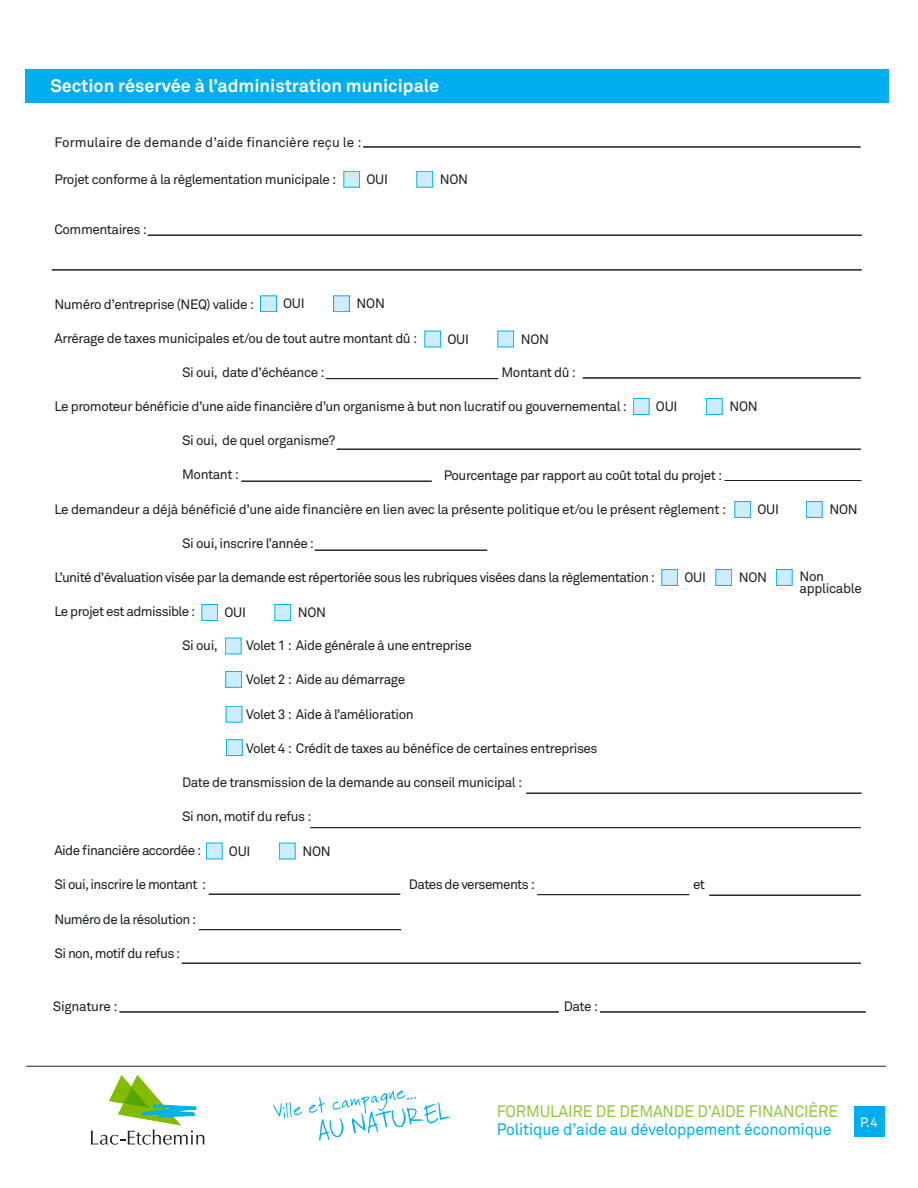
<style>
.page{position:relative;width:918px;height:1188px;background:#fff}
.page>*{position:absolute;margin:0;border:0;box-sizing:border-box;transform-origin:0 0}
.t1{font:700 18px "Akkurat Pro";color:#fff}
.t2{font:16.5px "Akkurat Pro";letter-spacing:-.01em;color:#00aeef;scale:.95 1}
.t3{font:16.5px "Akkurat Pro";letter-spacing:-.01em;color:#90c73d;scale:.95 1}
.t4{font:13.5px/12px "Akkurat Pro";letter-spacing:-.035em;color:#191e1f}
.t5{font:13.5px "Akkurat Pro";color:#191e1f}
.t6{font:13.5px "Akkurat Pro";color:#fff;scale:.95 1}
</style>
<div class="page">
<svg style="left:91px;top:1075px;width:113px;height:70px"></svg>
<svg style="left:273px;top:1102px;width:29px;height:17px"></svg>
<svg style="left:309px;top:1090px;width:141px;height:51px"></svg>
<div style="left:854px;top:1107px;width:30px;height:30px;background:#00aeef"></div>
<div style="left:25px;top:69px;width:864px;height:34px;background:#00aeef"></div>
<hr style="left:363px;top:147px;width:498px;height:1px;background:#191e1f">
<div style="left:344px;top:171px;width:16px;height:16px;background:#cdedfc"></div>
<div style="left:344px;top:171px;width:16px;height:16px;border:1px solid #00aeef"></div>
<div style="left:417px;top:171px;width:16px;height:16px;background:#cdedfc"></div>
<div style="left:417px;top:171px;width:16px;height:16px;border:1px solid #00aeef"></div>
<hr style="left:148px;top:235px;width:714px;height:1px;background:#191e1f">
<hr style="left:52px;top:270px;width:810px;height:1px;background:#191e1f">
<div style="left:261px;top:296px;width:15px;height:16px;background:#cdedfc"></div>
<div style="left:260px;top:296px;width:17px;height:16px;border:1px solid #00aeef"></div>
<div style="left:334px;top:296px;width:15px;height:16px;background:#cdedfc"></div>
<div style="left:333px;top:296px;width:17px;height:16px;border:1px solid #00aeef"></div>
<div style="left:425px;top:331px;width:16px;height:16px;background:#cdedfc"></div>
<div style="left:425px;top:331px;width:16px;height:16px;border:1px solid #00aeef"></div>
<div style="left:498px;top:331px;width:16px;height:16px;background:#cdedfc"></div>
<div style="left:498px;top:331px;width:16px;height:16px;border:1px solid #00aeef"></div>
<hr style="left:583px;top:378px;width:278px;height:1px;background:#191e1f">
<hr style="left:326px;top:378px;width:172px;height:1px;background:#191e1f">
<div style="left:633px;top:399px;width:16px;height:15px;background:#cdedfc"></div>
<div style="left:633px;top:398px;width:16px;height:17px;border:1px solid #00aeef"></div>
<div style="left:706px;top:399px;width:16px;height:15px;background:#cdedfc"></div>
<div style="left:706px;top:398px;width:16px;height:17px;border:1px solid #00aeef"></div>
<hr style="left:725px;top:480px;width:136px;height:1px;background:#191e1f">
<hr style="left:241px;top:481px;width:191px;height:1px;background:#191e1f">
<div style="left:735px;top:502px;width:16px;height:15px;background:#cdedfc"></div>
<div style="left:735px;top:501px;width:16px;height:17px;border:1px solid #00aeef"></div>
<div style="left:806px;top:502px;width:16px;height:15px;background:#cdedfc"></div>
<div style="left:806px;top:501px;width:16px;height:17px;border:1px solid #00aeef"></div>
<hr style="left:337px;top:449px;width:524px;height:1px;background:#191e1f">
<hr style="left:315px;top:550px;width:172px;height:1px;background:#191e1f">
<div style="left:662px;top:570px;width:16px;height:15px;background:#cdedfc"></div>
<div style="left:662px;top:569px;width:16px;height:17px;border:1px solid #00aeef"></div>
<div style="left:716px;top:570px;width:16px;height:15px;background:#cdedfc"></div>
<div style="left:716px;top:569px;width:16px;height:17px;border:1px solid #00aeef"></div>
<div style="left:776px;top:570px;width:16px;height:15px;background:#cdedfc"></div>
<div style="left:776px;top:569px;width:16px;height:17px;border:1px solid #00aeef"></div>
<div style="left:202px;top:605px;width:16px;height:15px;background:#cdedfc"></div>
<div style="left:202px;top:604px;width:16px;height:17px;border:1px solid #00aeef"></div>
<div style="left:275px;top:605px;width:16px;height:15px;background:#cdedfc"></div>
<div style="left:275px;top:604px;width:16px;height:17px;border:1px solid #00aeef"></div>
<div style="left:225px;top:638px;width:16px;height:16px;background:#cdedfc"></div>
<div style="left:225px;top:638px;width:16px;height:16px;border:1px solid #00aeef"></div>
<div style="left:226px;top:671px;width:16px;height:16px;background:#cdedfc"></div>
<div style="left:226px;top:671px;width:16px;height:17px;border:1px solid #00aeef"></div>
<div style="left:226px;top:706px;width:16px;height:16px;background:#cdedfc"></div>
<div style="left:226px;top:706px;width:16px;height:16px;border:1px solid #00aeef"></div>
<div style="left:226px;top:740px;width:16px;height:16px;background:#cdedfc"></div>
<div style="left:226px;top:739px;width:16px;height:17px;border:1px solid #00aeef"></div>
<hr style="left:600px;top:1012px;width:266px;height:1px;background:#191e1f">
<hr style="left:119px;top:1012px;width:440px;height:1px;background:#191e1f">
<hr style="left:526px;top:793px;width:335px;height:1px;background:#191e1f">
<hr style="left:310px;top:827px;width:551px;height:1px;background:#191e1f">
<div style="left:206px;top:843px;width:16px;height:16px;background:#cdedfc"></div>
<div style="left:206px;top:843px;width:16px;height:16px;border:1px solid #00aeef"></div>
<div style="left:279px;top:843px;width:16px;height:16px;background:#cdedfc"></div>
<div style="left:279px;top:843px;width:16px;height:16px;border:1px solid #00aeef"></div>
<hr style="left:209px;top:894px;width:191px;height:1px;background:#191e1f">
<hr style="left:537px;top:894px;width:152px;height:1px;background:#191e1f">
<hr style="left:709px;top:895px;width:152px;height:1px;background:#191e1f">
<hr style="left:199px;top:929px;width:202px;height:1px;background:#191e1f">
<hr style="left:182px;top:963px;width:679px;height:1px;background:#191e1f">
<h1 class="t1" style="left:50px;top:75px;width:390px">Section réservée à l’administration municipale</h1>
<p class="t5" style="left:54px;top:134px;width:309px">Formulaire de demande d’aide financière reçu le :</p>
<p class="t4" style="left:54px;top:173px;width:283px">Projet conforme à la règlementation municipale :</p>
<p class="t4" style="left:54px;top:223px;width:94px">Commentaires :</p>
<p class="t4" style="left:366px;top:173px;width:23px">OUI</p>
<p class="t4" style="left:440px;top:173px;width:30px">NON</p>
<p class="t4" style="left:54px;top:298px;width:201px">Numéro d’entreprise (NEQ) valide :</p>
<p class="t4" style="left:54px;top:332px;width:364px">Arrérage de taxes municipales et/ou de tout autre montant dû :</p>
<p class="t4" style="left:182px;top:366px;width:144px">Si oui, date d’échéance :</p>
<p class="t4" style="left:502px;top:366px;width:76px">Montant dû :</p>
<p class="t4" style="left:54px;top:400px;width:574px">Le promoteur bénéficie d’une aide financière d’un organisme à but non lucratif ou gouvernemental :</p>
<p class="t4" style="left:182px;top:435px;width:155px">Si oui, de quel organisme?</p>
<p class="t4" style="left:182px;top:469px;width:58px">Montant :</p>
<p class="t4" style="left:54px;top:503px;width:673px">Le demandeur a déjà bénéficié d’une aide financière en lien avec la présente politique et/ou le présent règlement :</p>
<p class="t4" style="left:182px;top:537px;width:133px">Si oui, inscrire l’année :</p>
<p class="t4" style="left:54px;top:571px;width:602px">L’unité d’évaluation visée par la demande est répertoriée sous les rubriques visées dans la règlementation :</p>
<p class="t4" style="left:54px;top:605px;width:142px">Le projet est admissible :</p>
<p class="t4" style="left:182px;top:640px;width:37px">Si oui,</p>
<p class="t4" style="left:246px;top:640px;width:227px">Volet 1 : Aide générale à une entreprise</p>
<p class="t4" style="left:246px;top:674px;width:161px">Volet 2 : Aide au démarrage</p>
<p class="t4" style="left:246px;top:708px;width:169px">Volet 3 : Aide à l’amélioration</p>
<p class="t4" style="left:246px;top:742px;width:353px">Volet 4 : Crédit de taxes au bénéfice de certaines entreprises</p>
<p class="t4" style="left:182px;top:776px;width:342px">Date de transmission de la demande au conseil municipal :</p>
<p class="t4" style="left:182px;top:810px;width:131px">Si non, motif du refus :</p>
<p class="t4" style="left:54px;top:845px;width:148px">Aide financière accordée :</p>
<p class="t4" style="left:54px;top:879px;width:153px">Si oui, inscrire le montant :</p>
<p class="t4" style="left:409px;top:879px;width:128px">Dates de versements :</p>
<p class="t4" style="left:693px;top:879px;width:13px">et</p>
<p class="t4" style="left:54px;top:913px;width:143px">Numéro de la résolution :</p>
<p class="t4" style="left:54px;top:947px;width:127px">Si non, motif du refus :</p>
<p class="t4" style="left:283px;top:298px;width:23px">OUI</p>
<p class="t4" style="left:357px;top:298px;width:30px">NON</p>
<p class="t4" style="left:447px;top:333px;width:23px">OUI</p>
<p class="t4" style="left:521px;top:333px;width:30px">NON</p>
<p class="t4" style="left:656px;top:400px;width:23px">OUI</p>
<p class="t4" style="left:729px;top:400px;width:30px">NON</p>
<p class="t4" style="left:444px;top:469px;width:280px">Pourcentage par rapport au coût total du projet :</p>
<p class="t4" style="left:757px;top:503px;width:23px">OUI</p>
<p class="t4" style="left:829px;top:503px;width:30px">NON</p>
<p class="t4" style="left:684px;top:571px;width:23px">OUI</p>
<p class="t4" style="left:739px;top:571px;width:30px">NON</p>
<p class="t4" style="left:799px;top:570px;width:64px">Non applicable</p>
<p class="t4" style="left:224px;top:606px;width:23px">OUI</p>
<p class="t4" style="left:298px;top:606px;width:30px">NON</p>
<p class="t4" style="left:229px;top:845px;width:23px">OUI</p>
<p class="t4" style="left:302px;top:845px;width:30px">NON</p>
<p class="t4" style="left:53px;top:1000px;width:66px">Signature :</p>
<p class="t4" style="left:564px;top:1000px;width:36px">Date :</p>
<p class="t3" style="left:497px;top:1102px;width:361px">FORMULAIRE DE DEMANDE D’AIDE FINANCIÈRE</p>
<p class="t2" style="left:497px;top:1120px;width:354px">Politique d’aide au développement économique</p>
<p class="t6" style="left:860px;top:1114px;width:20px">P.4</p>
</div>
